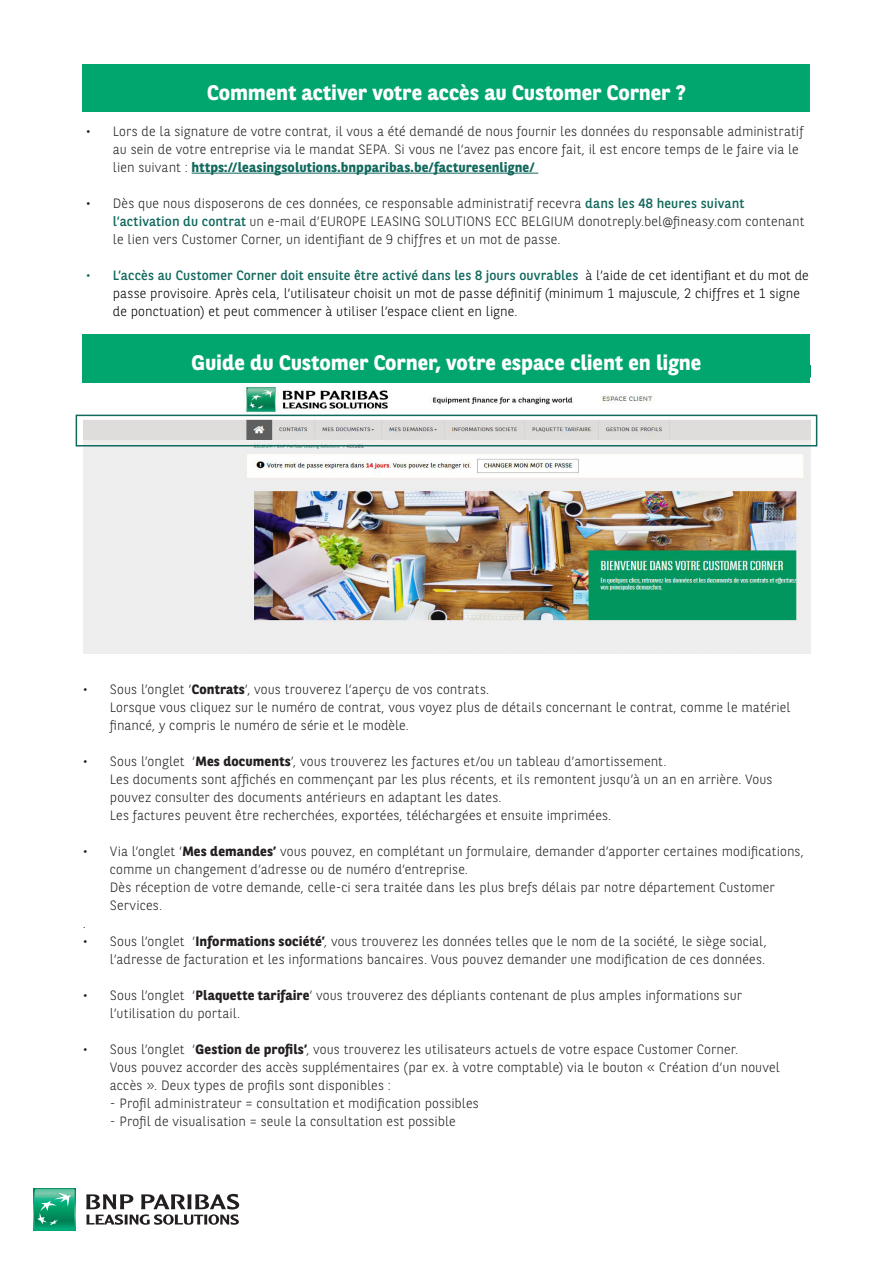
<style>
.page{position:relative;width:893px;height:1263px;background:#fff}
.page>*{position:absolute;margin:0;border:0;box-sizing:border-box;transform-origin:0 0}
.t1{font:700 21px "BNPP Sans";color:#fff}
.t2{font:300 13.5px/18px "BNPP Sans";letter-spacing:.005em;color:#231f20}
.t3{font:300 13.5px/18px "BNPP Sans";letter-spacing:.005em;color:#000}
.s1{font-weight:700;color:#12695e}
.s2{font-weight:400;color:#12695e}
.s3{color:#12695e}
.s4{font-weight:700}
</style>
<div class="page">
<img style="left:84px;top:386px;width:726px;height:268px">
<hr style="left:192px;top:173px;width:346px;height:1px;background:#12695e">
<div style="left:83px;top:64px;width:727px;height:48px;background:#00a66e"></div>
<div style="left:83px;top:335px;width:727px;height:48px;background:#00a66e"></div>
<svg style="left:33px;top:1188px;width:43px;height:42px"></svg>
<svg style="left:34px;top:1189px;width:41px;height:40px;background:#2dab82"></svg>
<svg style="left:86px;top:1194px;width:153px;height:31px"></svg>
<div style="left:76px;top:415px;width:741px;height:31px;border:2px solid #12695e"></div>
<p class="t1" style="left:207px;top:78px;width:480px">Comment activer votre accès au Customer Corner ?</p>
<p class="t2" style="left:113px;top:121px;width:692px;text-indent:-27px">• Lors de la signature de votre contrat, il vous a été demandé de nous fournir les données du responsable administratif au sein de votre entreprise via le mandat SEPA. Si vous ne l’avez pas encore fait, il est encore temps de le faire via le lien suivant : <span class="s1">https://leasingsolutions.bnpparibas.be/facturesenligne/</span></p>
<p class="t2" style="left:113px;top:193px;width:693px;text-indent:-27px">• Dès que nous disposerons de ces données, ce responsable administratif recevra <span class="s2">dans les 48 heures suivant l’activation du contrat</span> un e-mail d’EUROPE LEASING SOLUTIONS ECC BELGIUM donotreply.bel@fineasy.com contenant le lien vers Customer Corner, un identifiant de 9 chiffres et un mot de passe.</p>
<p class="t3" style="left:113px;top:265px;width:697px;text-indent:-27px"><span class="s3">•</span> <span class="s2">L’accès au Customer Corner doit ensuite être activé dans les 8 jours ouvrables</span> à l’aide de cet identifiant et du mot de passe provisoire. Après cela, l’utilisateur choisit un mot de passe définitif (minimum 1 majuscule, 2 chiffres et 1 signe de ponctuation) et peut commencer à utiliser l’espace client en ligne.</p>
<p class="t1" style="left:192px;top:348px;width:511px">Guide du Customer Corner, votre espace client en ligne</p>
<p class="t2" style="left:110px;top:679px;width:682px;text-indent:-27px">• Sous l’onglet ‘<span class="s4">Contrats</span>‘, vous trouverez l’aperçu de vos contrats.<br>Lorsque vous cliquez sur le numéro de contrat, vous voyez plus de détails concernant le contrat, comme le matériel financé, y compris le numéro de série et le modèle.</p>
<p class="t2" style="left:110px;top:751px;width:664px;text-indent:-27px">• Sous l’onglet ‘<span class="s4">Mes documents</span>’, vous trouverez les factures et/ou un tableau d’amortissement.<br>Les documents sont affichés en commençant par les plus récents, et ils remontent jusqu’à un an en arrière. Vous pouvez consulter des documents antérieurs en adaptant les dates.<br>Les factures peuvent être recherchées, exportées, téléchargées et ensuite imprimées.</p>
<p class="t2" style="left:110px;top:841px;width:695px;text-indent:-27px">• Via l’onglet ‘<span class="s4">Mes demandes’</span> vous pouvez, en complétant un formulaire, demander d’apporter certaines modifications, comme un changement d’adresse ou de numéro d’entreprise.<br>Dès réception de votre demande, celle-ci sera traitée dans les plus brefs délais par notre département Customer Services.</p>
<p class="t2" style="left:83px;top:913px;width:5px">.</p>
<p class="t2" style="left:83px;top:931px;width:685px;text-align:right">• Sous l’onglet ‘<span class="s4">Informations société’</span>, vous trouverez les données telles que le nom de la société, le siège social, l’adresse de facturation et les informations bancaires. Vous pouvez demander une modification de ces données.</p>
<p class="t2" style="left:110px;top:985px;width:633px;text-indent:-27px">• Sous l’onglet ‘<span class="s4">Plaquette tarifaire</span>’ vous trouverez des dépliants contenant de plus amples informations sur l’utilisation du portail.</p>
<p class="t2" style="left:110px;top:1039px;width:671px;text-indent:-27px">• Sous l’onglet ‘<span class="s4">Gestion de profils’</span>, vous trouverez les utilisateurs actuels de votre espace Customer Corner.<br>Vous pouvez accorder des accès supplémentaires (par ex. à votre comptable) via le bouton « Création d’un nouvel accès ». Deux types de profils sont disponibles :</p>
<p class="t2" style="left:110px;top:1093px;width:370px">- Profil administrateur = consultation et modification possibles</p>
<p class="t2" style="left:110px;top:1111px;width:347px">- Profil de visualisation = seule la consultation est possible</p>
</div>
